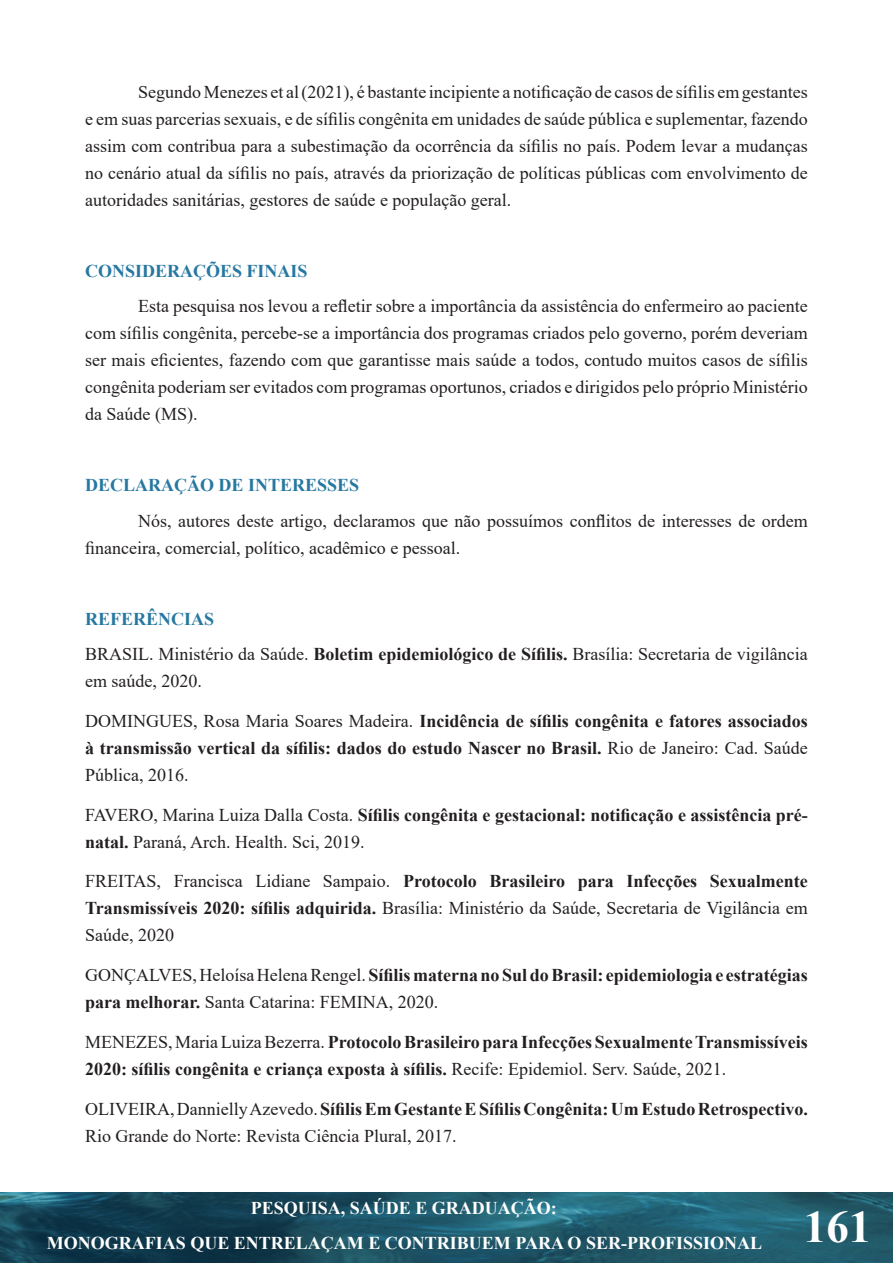
<style>
.page{position:relative;width:893px;height:1263px;background:#fff}
.page>*{position:absolute;margin:0;border:0;box-sizing:border-box;transform-origin:0 0}
.t1{font:700 45px "Times New Roman";color:#fff}
.t2{font:18px/27px "Times New Roman";color:#231f20;text-align:justify}
.t3{font:700 18px/27px "Times New Roman";color:#231f20}
.t4{font:700 18px/35.5px "Times New Roman";color:#fff;text-align:center}
.Título_1{font:700 18px "Times New Roman";color:#2778a1}
.s1{font-weight:700}
.s2{font-weight:400}
</style>
<div class="page">
<img style="left:0;top:1193px;width:893px;height:70px">
<p class="t2" style="left:85px;top:77px;width:724px;text-indent:53px">Segundo Menezes et al (2021), é bastante incipiente a notificação de casos de sífilis em gestantes e em suas parcerias sexuais, e de sífilis congênita em unidades de saúde pública e suplementar, fazendo assim com contribua para a subestimação da ocorrência da sífilis no país. Podem levar a mudanças no cenário atual da sífilis no país, através da priorização de políticas públicas com envolvimento de autoridades sanitárias, gestores de saúde e população geral.</p>
<p class="Título_1" style="left:85px;top:258px;width:224px">CONSIDERAÇÕES FINAIS</p>
<p class="t2" style="left:85px;top:292px;width:724px;text-indent:53px">Esta pesquisa nos levou a refletir sobre a importância da assistência do enfermeiro ao paciente com sífilis congênita, percebe-se a importância dos programas criados pelo governo, porém deveriam ser mais eficientes, fazendo com que garantisse mais saúde a todos, contudo muitos casos de sífilis congênita poderiam ser evitados com programas oportunos, criados e dirigidos pelo próprio Ministério da Saúde (MS).</p>
<p class="Título_1" style="left:85px;top:472px;width:276px">DECLARAÇÃO DE INTERESSES</p>
<p class="t2" style="left:85px;top:506px;width:724px;text-indent:53px">Nós, autores deste artigo, declaramos que não possuímos conflitos de interesses de ordem financeira, comercial, político, acadêmico e pessoal.</p>
<p class="Título_1" style="left:85px;top:606px;width:131px">REFERÊNCIAS</p>
<p class="t2" style="left:85px;top:640px;width:724px">BRASIL. Ministério da Saúde. <span class="s1">Boletim epidemiológico de Sífilis.</span> Brasília: Secretaria de vigilância em saúde, 2020.</p>
<p class="t3" style="left:85px;top:707px;width:724px;text-align:justify"><span class="s2">DOMINGUES, Rosa Maria Soares Madeira.</span> Incidência de sífilis congênita e fatores associados à transmissão vertical da sífilis: dados do estudo Nascer no Brasil. <span class="s2">Rio de Janeiro: Cad. Saúde Pública, 2016.</span></p>
<p class="t3" style="left:85px;top:801px;width:724px"><span class="s2">FAVERO, Marina Luiza Dalla Costa.</span> Sífilis congênita e gestacional: notificação e assistência pré&shy;natal. <span class="s2">Paraná, Arch. Health. Sci, 2019.</span></p>
<p class="t2" style="left:85px;top:867px;width:724px">FREITAS, Francisca Lidiane Sampaio. <span class="s1">Protocolo Brasileiro para Infecções Sexualmente Transmissíveis 2020: sífilis adquirida.</span> Brasília: Ministério da Saúde, Secretaria de Vigilância em Saúde, 2020</p>
<p class="t3" style="left:85px;top:961px;width:724px"><span class="s2">GONÇALVES, Heloísa Helena Rengel.</span> Sífilis materna no Sul do Brasil: epidemiologia e estratégias para melhorar. <span class="s2">Santa Catarina: FEMINA, 2020.</span></p>
<p class="t3" style="left:85px;top:1028px;width:724px"><span class="s2">MENEZES, Maria Luiza Bezerra.</span> Protocolo Brasileiro para Infecções Sexualmente Transmissíveis<br>2020: sífilis congênita e criança exposta à sífilis. <span class="s2">Recife: Epidemiol. Serv. Saúde, 2021.</span></p>
<p class="t2" style="left:85px;top:1094px;width:724px">OLIVEIRA, Dannielly Azevedo. <span class="s1">Sífilis Em Gestante E Sífilis Congênita: Um Estudo Retrospectivo.<br></span>Rio Grande do Norte: Revista Ciência Plural, 2017.</p>
<p class="t4" style="left:47px;top:1189px;width:717px">PESQUISA, SAÚDE E GRADUAÇÃO:<br>MONOGRAFIAS QUE ENTRELAÇAM E CONTRIBUEM PARA O SER-PROFISSIONAL</p>
<h1 class="t1" style="left:804px;top:1194px;width:69px">161</h1>
</div>
